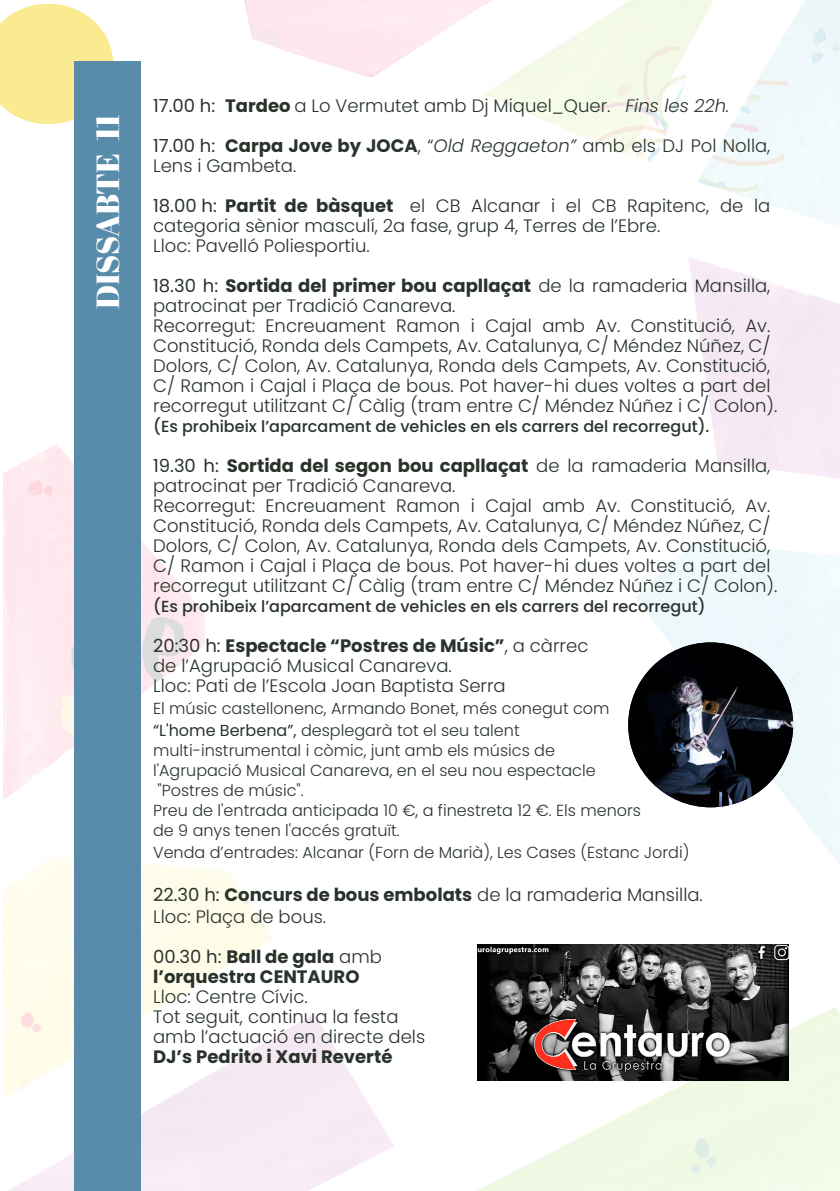
<style>
.page{position:relative;width:840px;height:1191px;background:#fff}
.page>*{position:absolute;margin:0;border:0;box-sizing:border-box;transform-origin:0 0}
.t1{font:32px "Abril Fatface";color:#fff}
.t2{font:300 18px/20px "Poppins";color:#29332b}
.t3{font:700 18px/20px "Poppins";color:#29332b}
.t4{font:300 16px/20px "Poppins";color:#29332b}
.t5{font:500 16px "Poppins";color:#29332b}
.s1{font-weight:400}
.s2{font-weight:700}
.s3{font-style:italic}
.s4{font-weight:300}
</style>
<div class="page">
<img style="left:3px;top:0;width:836px;height:1191px">
<svg style="left:0;top:4px;width:113px;height:120px;background:#f9eb9e"></svg>
<div style="left:75px;top:62px;width:66px;height:1129px;background:#598caa"></div>
<img style="left:477px;top:944px;width:310px;height:136px">
<img style="left:628px;top:642px;width:164px;height:165px;border-radius:82px">
<h1 class="t1" style="left:89px;top:309px;width:197px;rotate:-90deg">DISSABTE 11</h1>
<p class="t2" style="left:153px;top:96px;width:577px"><span class="s1">17.00 h:</span> <span class="s2">Tardeo</span> a Lo Vermutet amb Dj Miquel_Quer. <span class="s3">Fins les 22h.</span></p>
<p class="t2" style="left:153px;top:136px;width:618px"><span class="s1">17.00 h:</span> <span class="s2">Carpa Jove by JOCA</span>, “<span class="s3">Old Reggaeton”</span> amb els DJ Pol Nolla,<br>Lens i Gambeta.</p>
<p class="t2" style="left:153px;top:196px;width:618px"><span class="s1">18.00 h:</span> <span class="s2">Partit de bàsquet</span> el CB Alcanar i el CB Rapitenc, de la categoria sènior masculí, 2a fase, grup 4, Terres de l’Ebre.<br>Lloc: Pavelló Poliesportiu.</p>
<p class="t2" style="left:153px;top:276px;width:625px"><span class="s1">18.30 h:</span> <span class="s2">Sortida del primer bou capllaçat</span> de la ramaderia Mansilla, patrocinat per Tradició Canareva.<br>Recorregut: Encreuament Ramon i Cajal amb Av. Constitució, Av.<br>Constitució, Ronda dels Campets, Av. Catalunya, C/ Méndez Núñez, C/ Dolors, C/ Colon, Av. Catalunya, Ronda dels Campets, Av. Constitució, C/ Ramon i Cajal i Plaça de bous. Pot haver-hi dues voltes a part del recorregut utilitzant C/ Càlig (tram entre C/ Méndez Núñez i C/ Colon).</p>
<p class="t5" style="left:153px;top:417px;width:557px">(Es prohibeix l’aparcament de vehicles en els carrers del recorregut).</p>
<p class="t2" style="left:153px;top:456px;width:625px"><span class="s1">19.30 h:</span> <span class="s2">Sortida del segon bou capllaçat</span> de la ramaderia Mansilla, patrocinat per Tradició Canareva.<br>Recorregut: Encreuament Ramon i Cajal amb Av. Constitució, Av.<br>Constitució, Ronda dels Campets, Av. Catalunya, C/ Méndez Núñez, C/ Dolors, C/ Colon, Av. Catalunya, Ronda dels Campets, Av. Constitució, C/ Ramon i Cajal i Plaça de bous. Pot haver-hi dues voltes a part del recorregut utilitzant C/ Càlig (tram entre C/ Méndez Núñez i C/ Colon).</p>
<p class="t5" style="left:153px;top:597px;width:553px">(Es prohibeix l’aparcament de vehicles en els carrers del recorregut)</p>
<p class="t2" style="left:153px;top:636px;width:436px"><span class="s1">20:30 h:</span> <span class="s2">Espectacle “Postres de Músic”</span>, a càrrec de l’Agrupació Musical Canareva.<br>Lloc: Pati de l’Escola Joan Baptista Serra</p>
<p class="t4" style="left:153px;top:698px;width:457px;line-height:22px">El músic castellonenc, Armando Bonet, més conegut com <span class="s1">“L'home Berbena”,</span> desplegarà tot el seu talent</p>
<p class="t4" style="left:153px;top:741px;width:489px">multi-instrumental i còmic, junt amb els músics de l'Agrupació Musical Canareva, en el seu nou espectacle "Postres de músic".<br>Preu de l'entrada anticipada 10 €, a finestreta 12 €. Els menors de 9 anys tenen l'accés gratuït.</p>
<p class="t4" style="left:153px;top:843px;width:537px">Venda d’entrades: Alcanar (Forn de Marià), Les Cases (Estanc Jordi)</p>
<p class="t2" style="left:153px;top:884px;width:551px;line-height:21.6px"><span class="s1">22.30 h:</span> <span class="s2">Concurs de bous embolats</span> de la ramaderia Mansilla.<br>Lloc: Plaça de bous.</p>
<p class="t3" style="left:153px;top:948px;width:230px"><span class="s1">00.30 h:</span> Ball de gala <span class="s4">amb </span>l’orquestra CENTAURO</p>
<p class="t2" style="left:153px;top:987px;width:273px">Lloc: Centre Cívic.<br>Tot seguit, continua la festa amb l’actuació en directe dels</p>
<p class="t3" style="left:153px;top:1048px;width:241px">DJ’s Pedrito i Xavi Reverté</p>
</div>
